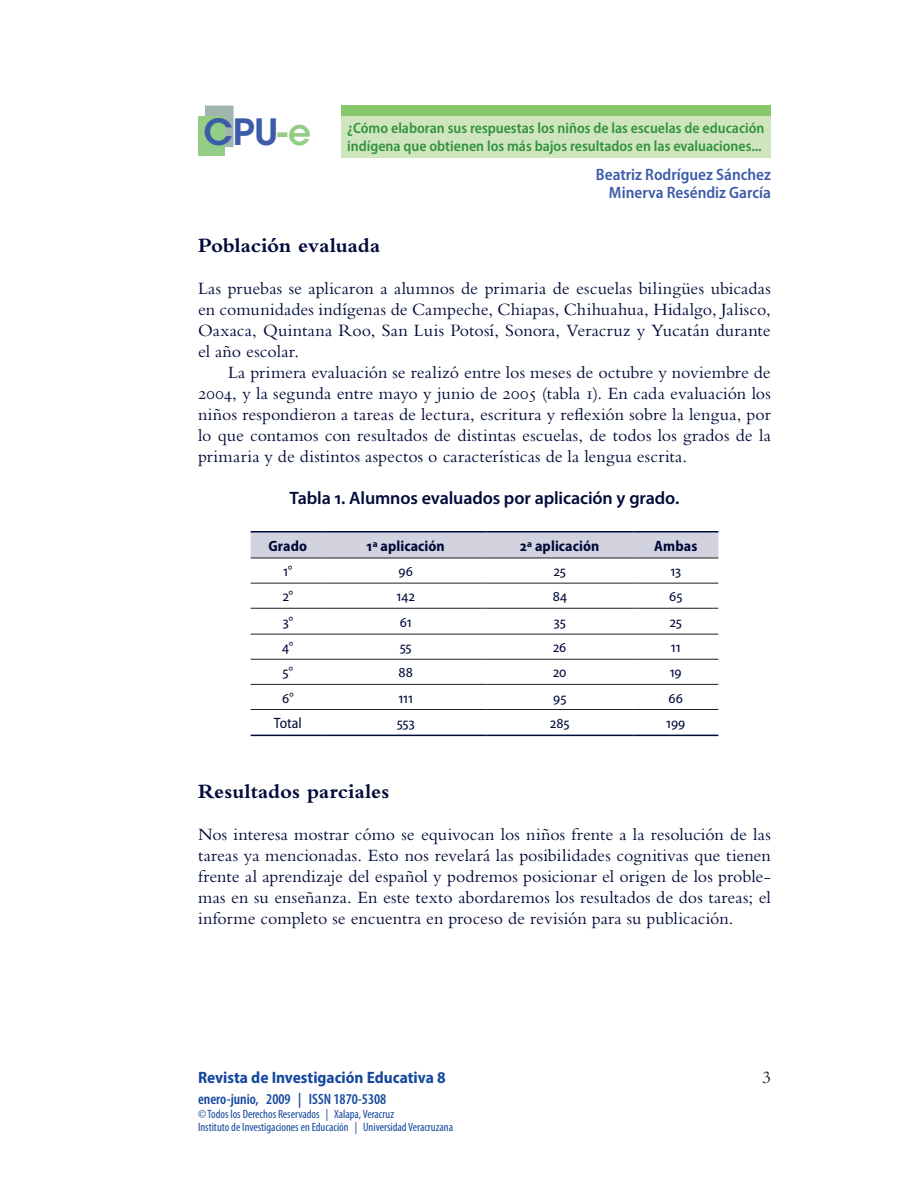
<style>
.page{position:relative;width:918px;height:1188px;background:#fff}
.page>*{position:absolute;margin:0;border:0;box-sizing:border-box;transform-origin:0 0}
.t1{font:600 36px "ITC Avant Garde Std";color:#3c5ba9}
.t2{font:700 21px "Bembo Std";letter-spacing:.005em;color:#000a39}
.t3{font:18px/21px "Bembo Std";letter-spacing:.005em;color:#000a39;text-align:justify}
.t4{font:600 18px "Myriad Pro";letter-spacing:-.005em;color:#000a39}
.t5{font:18px "Bembo Std";color:#231f20}
.t6{font:600 semi-condensed 16.5px/18px "Myriad Pro";color:#3c5ba9;text-align:right}
.t7{font:700 semi-condensed 16.5px "Myriad Pro";color:#15489e}
.t8{font:600 semi-condensed 15px/18px "Myriad Pro";color:#31923c}
.t9{font:semi-condensed 15px "Myriad Pro";letter-spacing:-.01em;color:#000a39}
.t10{font:700 semi-condensed 15px "Myriad Pro";letter-spacing:.005em;color:#000a39}
.t11{font:600 condensed 15px "Myriad Pro";color:#15489e}
.t12{font:condensed 12px/13.5px "Myriad Pro";color:#15489e}
.s1{color:#94cd85}
</style>
<div class="page">
<div style="left:205px;top:106px;width:29px;height:41px;background:#9fb5b0;border:2px solid #9fb5b0"></div>
<div style="left:198px;top:116px;width:27px;height:40px;background:#94cd85"></div>
<div style="left:341px;top:116px;width:430px;height:41px;background:#cee5be"></div>
<div style="left:341px;top:106px;width:430px;height:10px;background:#86c769"></div>
<svg style="left:251px;top:532px;width:467px;height:26px;background:#cacbd8"></svg>
<hr style="left:251px;top:583px;width:74px;height:1px;background:#231f20">
<hr style="left:325px;top:583px;width:161px;height:1px;background:#231f20">
<hr style="left:486px;top:583px;width:147px;height:1px;background:#231f20">
<hr style="left:633px;top:583px;width:85px;height:1px;background:#231f20">
<hr style="left:251px;top:608px;width:74px;height:1px;background:#231f20">
<hr style="left:325px;top:608px;width:161px;height:1px;background:#231f20">
<hr style="left:486px;top:608px;width:147px;height:1px;background:#231f20">
<hr style="left:633px;top:608px;width:85px;height:1px;background:#231f20">
<hr style="left:251px;top:634px;width:74px;height:1px;background:#231f20">
<hr style="left:325px;top:634px;width:161px;height:1px;background:#231f20">
<hr style="left:486px;top:634px;width:147px;height:1px;background:#231f20">
<hr style="left:633px;top:634px;width:85px;height:1px;background:#231f20">
<hr style="left:251px;top:659px;width:74px;height:1px;background:#231f20">
<hr style="left:325px;top:659px;width:161px;height:1px;background:#231f20">
<hr style="left:486px;top:659px;width:147px;height:1px;background:#231f20">
<hr style="left:633px;top:659px;width:85px;height:1px;background:#231f20">
<hr style="left:251px;top:684px;width:74px;height:1px;background:#231f20">
<hr style="left:325px;top:684px;width:161px;height:1px;background:#231f20">
<hr style="left:486px;top:684px;width:147px;height:1px;background:#231f20">
<hr style="left:633px;top:684px;width:85px;height:1px;background:#231f20">
<hr style="left:251px;top:531px;width:74px;height:1px;background:#000a39">
<hr style="left:325px;top:531px;width:161px;height:1px;background:#000a39">
<hr style="left:486px;top:531px;width:147px;height:1px;background:#000a39">
<hr style="left:633px;top:531px;width:85px;height:1px;background:#000a39">
<hr style="left:251px;top:735px;width:74px;height:1px;background:#000a39">
<hr style="left:325px;top:735px;width:161px;height:1px;background:#000a39">
<hr style="left:486px;top:735px;width:147px;height:1px;background:#000a39">
<hr style="left:633px;top:735px;width:85px;height:1px;background:#000a39">
<hr style="left:251px;top:558px;width:74px;height:1px;background:#231f20">
<hr style="left:325px;top:558px;width:161px;height:1px;background:#231f20">
<hr style="left:486px;top:558px;width:147px;height:1px;background:#231f20">
<hr style="left:633px;top:558px;width:85px;height:1px;background:#231f20">
<hr style="left:251px;top:709px;width:74px;height:1px;background:#231f20">
<hr style="left:325px;top:709px;width:161px;height:1px;background:#231f20">
<hr style="left:486px;top:709px;width:147px;height:1px;background:#231f20">
<hr style="left:633px;top:709px;width:85px;height:1px;background:#231f20">
<h1 class="t1" style="left:203px;top:109px;width:109px">CPU<span class="s1">-e</span></h1>
<p class="t8" style="left:347px;top:120px;width:419px">¿Cómo elaboran sus respuestas los niños de las escuelas de educación indígena que obtienen los más bajos resultados en las evaluaciones...</p>
<p class="t6" style="left:596px;top:166px;width:177px">Beatriz Rodríguez Sánchez<br>Minerva Reséndiz García</p>
<p class="t2" style="left:198px;top:234px;width:184px">Población evaluada</p>
<p class="t3" style="left:198px;top:278px;width:574px">Las pruebas se aplicaron a alumnos de primaria de escuelas bilingües ubicadas en comunidades indígenas de Campeche, Chiapas, Chihuahua, Hidalgo, Jalisco, Oaxaca, Quintana Roo, San Luis Potosí, Sonora, Veracruz y Yucatán durante el año escolar.</p>
<p class="t3" style="left:198px;top:362px;width:574px;text-indent:30px">La primera evaluación se realizó entre los meses de octubre y noviembre de 2004, y la segunda entre mayo y junio de 2005 (tabla 1). En cada evaluación los niños respondieron a tareas de lectura, escritura y reflexión sobre la lengua, por lo que contamos con resultados de distintas escuelas, de todos los grados de la primaria y de distintos aspectos o características de la lengua escrita.</p>
<p class="t4" style="left:290px;top:487px;width:391px">Tabla 1. Alumnos evaluados por aplicación y grado.</p>
<p class="t10" style="left:269px;top:537px;width:40px">Grado</p>
<p class="t10" style="left:367px;top:537px;width:80px">1ª aplicación</p>
<p class="t10" style="left:520px;top:537px;width:81px">2ª aplicación</p>
<p class="t10" style="left:654px;top:537px;width:45px">Ambas</p>
<p class="t9" style="left:283px;top:563px;width:11px">1°</p>
<p class="t9" style="left:399px;top:563px;width:16px">96</p>
<p class="t9" style="left:554px;top:563px;width:14px">25</p>
<p class="t9" style="left:670px;top:563px;width:12px">13</p>
<p class="t9" style="left:283px;top:588px;width:12px">2°</p>
<p class="t9" style="left:397px;top:588px;width:20px">142</p>
<p class="t9" style="left:553px;top:588px;width:16px">84</p>
<p class="t9" style="left:669px;top:588px;width:15px">65</p>
<p class="t9" style="left:283px;top:614px;width:12px">3°</p>
<p class="t9" style="left:400px;top:614px;width:13px">61</p>
<p class="t9" style="left:554px;top:614px;width:13px">35</p>
<p class="t9" style="left:670px;top:614px;width:14px">25</p>
<p class="t9" style="left:282px;top:639px;width:13px">4°</p>
<p class="t9" style="left:400px;top:639px;width:14px">55</p>
<p class="t9" style="left:553px;top:639px;width:15px">26</p>
<p class="t9" style="left:671px;top:639px;width:11px">11</p>
<p class="t9" style="left:282px;top:664px;width:12px">5°</p>
<p class="t9" style="left:399px;top:664px;width:16px">88</p>
<p class="t9" style="left:553px;top:664px;width:15px">20</p>
<p class="t9" style="left:670px;top:664px;width:13px">19</p>
<p class="t9" style="left:282px;top:689px;width:13px">6°</p>
<p class="t9" style="left:398px;top:689px;width:16px">111</p>
<p class="t9" style="left:553px;top:689px;width:15px">95</p>
<p class="t9" style="left:669px;top:689px;width:16px">66</p>
<p class="t9" style="left:274px;top:715px;width:30px">Total</p>
<p class="t9" style="left:397px;top:715px;width:20px">553</p>
<p class="t9" style="left:550px;top:715px;width:21px">285</p>
<p class="t9" style="left:666px;top:715px;width:21px">199</p>
<p class="t2" style="left:198px;top:779px;width:193px">Resultados parciales</p>
<p class="t3" style="left:198px;top:823px;width:574px">Nos interesa mostrar cómo se equivocan los niños frente a la resolución de las tareas ya mencionadas. Esto nos revelará las posibilidades cognitivas que tienen frente al aprendizaje del español y podremos posicionar el origen de los proble&shy;mas en su enseñanza. En este texto abordaremos los resultados de dos tareas; el informe completo se encuentra en proceso de revisión para su publicación.</p>
<p class="t7" style="left:198px;top:1069px;width:249px">Revista de Investigación Educativa 8</p>
<p class="t11" style="left:198px;top:1091px;width:190px">enero-junio, 2009 | ISSN 1870-5308</p>
<p class="t12" style="left:198px;top:1107px;width:257px">© Todos los Derechos Reservados | Xalapa, Veracruz<br>Instituto de Investigaciones en Educación | Universidad Veracruzana</p>
<p class="t5" style="left:762px;top:1067px;width:10px">3</p>
</div>
